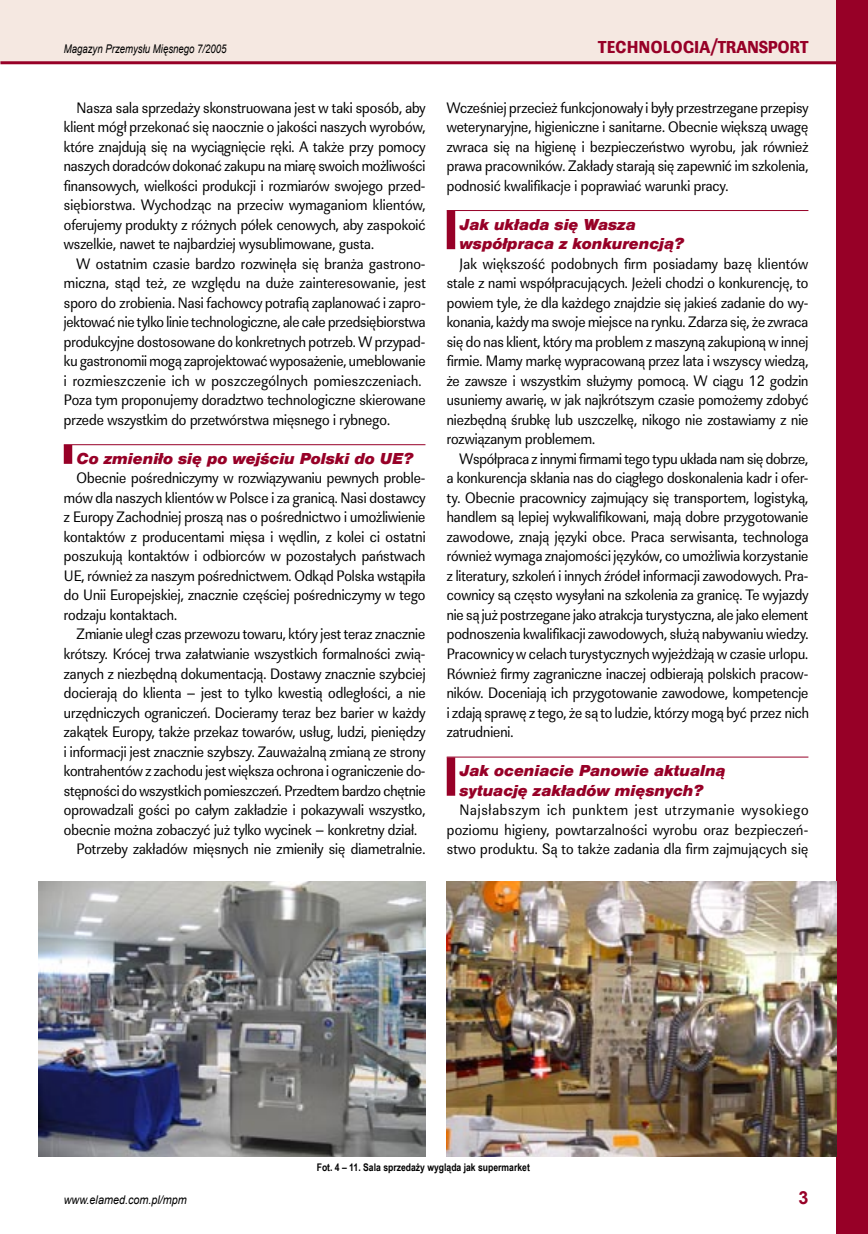
<style>
.page{position:relative;width:868px;height:1234px;background:#fff}
.page>*{position:absolute;margin:0;border:0;box-sizing:border-box;transform-origin:0 0}
.t1{font:18px "URW Linear TCE Ult Bol Wid";letter-spacing:.04em;color:#970027;scale:.8 1}
.t2{font:700 18px "Arial";color:#970027}
.Srodtytul{font:italic 900 16.5px/19.5px "Nimbus San TCE";color:#970027}
.Tekst_art___styl_znakowy{font:15.75px/19.5px "URW Linear TCE";color:#000;text-align:justify;scale:.9 1}
.t3{font:italic 12px "Arial";color:#000;scale:.8 1}
.t4{font:italic 12px "Arial";color:#000;scale:.9 1}
.Podpis_zdjecia_tabeli{font:700 10.5px "Arial Narrow";color:#000}
</style>
<div class="page">
<div style="left:0;top:0;width:867px;height:63px;background:#f5e8e1"></div>
<div style="left:836px;top:0;width:31px;height:1233px;background:#970027"></div>
<img style="left:38px;top:881px;width:387px;height:275px">
<img style="left:446px;top:881px;width:390px;height:275px">
<div style="left:64px;top:445px;width:7px;height:18px;background:#970027"></div>
<div style="left:64px;top:445px;width:8px;height:19px;border:2px solid #970027"></div>
<hr style="left:64px;top:444px;width:361px;height:1px;background:#970027">
<div style="left:447px;top:758px;width:7px;height:36px;background:#970027"></div>
<div style="left:446px;top:757px;width:9px;height:38px;border:2px solid #970027"></div>
<hr style="left:446px;top:756px;width:362px;height:1px;background:#970027">
<div style="left:447px;top:211px;width:7px;height:37px;background:#970027"></div>
<div style="left:446px;top:211px;width:9px;height:38px;border:2px solid #970027"></div>
<hr style="left:446px;top:210px;width:362px;height:1px;background:#970027">
<hr style="left:0;top:61px;width:867px;height:3px;background:#970027">
<p class="t3" style="left:64px;top:41px;width:205px">Magazyn Przemysłu Mięsnego 7/2005</p>
<p class="t1" style="left:598px;top:35px;width:264px">TECHNOLOGIA/TRANSPORT</p>
<p class="Tekst_art___styl_znakowy" style="left:64px;top:98px;width:403px;text-indent:13px">Nasza sala sprzedaży skonstruowana jest w taki sposób, aby klient mógł przekonać się naocznie o jakości naszych wyrobów, które znajdują się na wyciągnięcie ręki. A także przy pomocy naszych doradców dokonać zakupu na miarę swoich możliwości finansowych, wielkości produkcji i rozmiarów swojego przed&shy;siębiorstwa. Wychodząc na przeciw wymaganiom klientów, oferujemy produkty z różnych półek cenowych, aby zaspokoić wszelkie, nawet te najbardziej wysublimowane, gusta.</p>
<p class="Tekst_art___styl_znakowy" style="left:64px;top:254px;width:403px;text-align:left;text-indent:13px">W ostatnim czasie bardzo rozwinęła się branża gastrono&shy;miczna, stąd też, ze względu na duże zainteresowanie, jest sporo do zrobienia. Nasi fachowcy potrafią zaplanować i zapro&shy;jektować nie tylko linie technologiczne, ale całe przedsiębiorstwa produkcyjne dostosowane do konkretnych potrzeb. W przypad&shy;ku gastronomii mogą zaprojektować wyposażenie, umeblowanie i rozmieszczenie ich w poszczególnych pomieszczeniach.<br>Poza tym proponujemy doradztwo technologiczne skierowane przede wszystkim do przetwórstwa mięsnego i rybnego.</p>
<p class="Srodtytul" style="left:77px;top:448px;width:338px">Co zmieniło się po wejściu Polski do UE?</p>
<p class="Tekst_art___styl_znakowy" style="left:64px;top:468px;width:403px;text-indent:13px">Obecnie pośredniczymy w rozwiązywaniu pewnych proble&shy;mów dla naszych klientów w Polsce i za granicą. Nasi dostawcy z Europy Zachodniej proszą nas o pośrednictwo i umożliwienie kontaktów z producentami mięsa i wędlin, z kolei ci ostatni poszukują kontaktów i odbiorców w pozostałych państwach UE, również za naszym pośrednictwem. Odkąd Polska wstąpiła do Unii Europejskiej, znacznie częściej pośredniczymy w tego rodzaju kontaktach.</p>
<p class="Tekst_art___styl_znakowy" style="left:64px;top:624px;width:403px;text-indent:13px">Zmianie uległ czas przewozu towaru, który jest teraz znacznie krótszy. Krócej trwa załatwianie wszystkich formalności zwią&shy;zanych z niezbędną dokumentacją. Dostawy znacznie szybciej docierają do klienta – jest to tylko kwestią odległości, a nie urzędniczych ograniczeń. Docieramy teraz bez barier w każdy zakątek Europy, także przekaz towarów, usług, ludzi, pieniędzy i informacji jest znacznie szybszy. Zauważalną zmianą ze strony kontrahentów z zachodu jest większa ochrona i ograniczenie do&shy;stępności do wszystkich pomieszczeń. Przedtem bardzo chętnie oprowadzali gości po całym zakładzie i pokazywali wszystko, obecnie można zobaczyć już tylko wycinek – konkretny dział.</p>
<p class="Tekst_art___styl_znakowy" style="left:77px;top:839px;width:389px">Potrzeby zakładów mięsnych nie zmieniły się diametralnie.</p>
<p class="Tekst_art___styl_znakowy" style="left:446px;top:98px;width:403px">Wcześniej przecież funkcjonowały i były przestrzegane przepisy weterynaryjne, higieniczne i sanitarne. Obecnie większą uwagę zwraca się na higienę i bezpieczeństwo wyrobu, jak również prawa pracowników. Zakłady starają się zapewnić im szkolenia, podnosić kwalifikacje i poprawiać warunki pracy.</p>
<p class="Srodtytul" style="left:459px;top:214px;width:226px">Jak układa się Wasza współpraca z konkurencją?</p>
<p class="Tekst_art___styl_znakowy" style="left:446px;top:254px;width:403px;text-indent:13px">Jak większość podobnych firm posiadamy bazę klientów stale z nami współpracujących. Jeżeli chodzi o konkurencję, to powiem tyle, że dla każdego znajdzie się jakieś zadanie do wy&shy;konania, każdy ma swoje miejsce na rynku. Zdarza się, że zwraca się do nas klient, który ma problem z maszyną zakupioną w innej firmie. Mamy markę wypracowaną przez lata i wszyscy wiedzą, że zawsze i wszystkim służymy pomocą. W ciągu 12 godzin usuniemy awarię, w jak najkrótszym czasie pomożemy zdobyć niezbędną śrubkę lub uszczelkę, nikogo nie zostawiamy z nie rozwiązanym problemem.</p>
<p class="Tekst_art___styl_znakowy" style="left:446px;top:449px;width:404px;text-indent:13px">Współpraca z innymi firmami tego typu układa nam się dobrze, a konkurencja skłania nas do ciągłego doskonalenia kadr i ofer&shy;ty. Obecnie pracownicy zajmujący się transportem, logistyką, handlem są lepiej wykwalifikowani, mają dobre przygotowanie zawodowe, znają języki obce. Praca serwisanta, technologa również wymaga znajomości języków, co umożliwia korzystanie z literatury, szkoleń i innych źródeł informacji zawodowych. Pra&shy;cownicy są często wysyłani na szkolenia za granicę. Te wyjazdy nie są już postrzegane jako atrakcja turystyczna, ale jako element podnoszenia kwalifikacji zawodowych, służą nabywaniu wiedzy.<br>Pracownicy w celach turystycznych wyjeżdżają w czasie urlopu.<br>Również firmy zagraniczne inaczej odbierają polskich pracow&shy;ników. Doceniają ich przygotowanie zawodowe, kompetencje i zdają sprawę z tego, że są to ludzie, którzy mogą być przez nich zatrudnieni.</p>
<p class="Srodtytul" style="left:459px;top:760px;width:267px">Jak oceniacie Panowie aktualną sytuację zakładów mięsnych?</p>
<p class="Tekst_art___styl_znakowy" style="left:446px;top:800px;width:403px;text-indent:13px">Najsłabszym ich punktem jest utrzymanie wysokiego poziomu higieny, powtarzalności wyrobu oraz bezpieczeń&shy;stwo produktu. Są to także zadania dla firm zajmujących się</p>
<p class="Podpis_zdjecia_tabeli" style="left:317px;top:1159px;width:214px">Fot. 4 – 11. Sala sprzedaży wygląda jak supermarket</p>
<p class="t4" style="left:64px;top:1191px;width:138px">www.elamed.com.pl/mpm</p>
<p class="t2" style="left:798px;top:1185px;width:12px">3</p>
</div>
